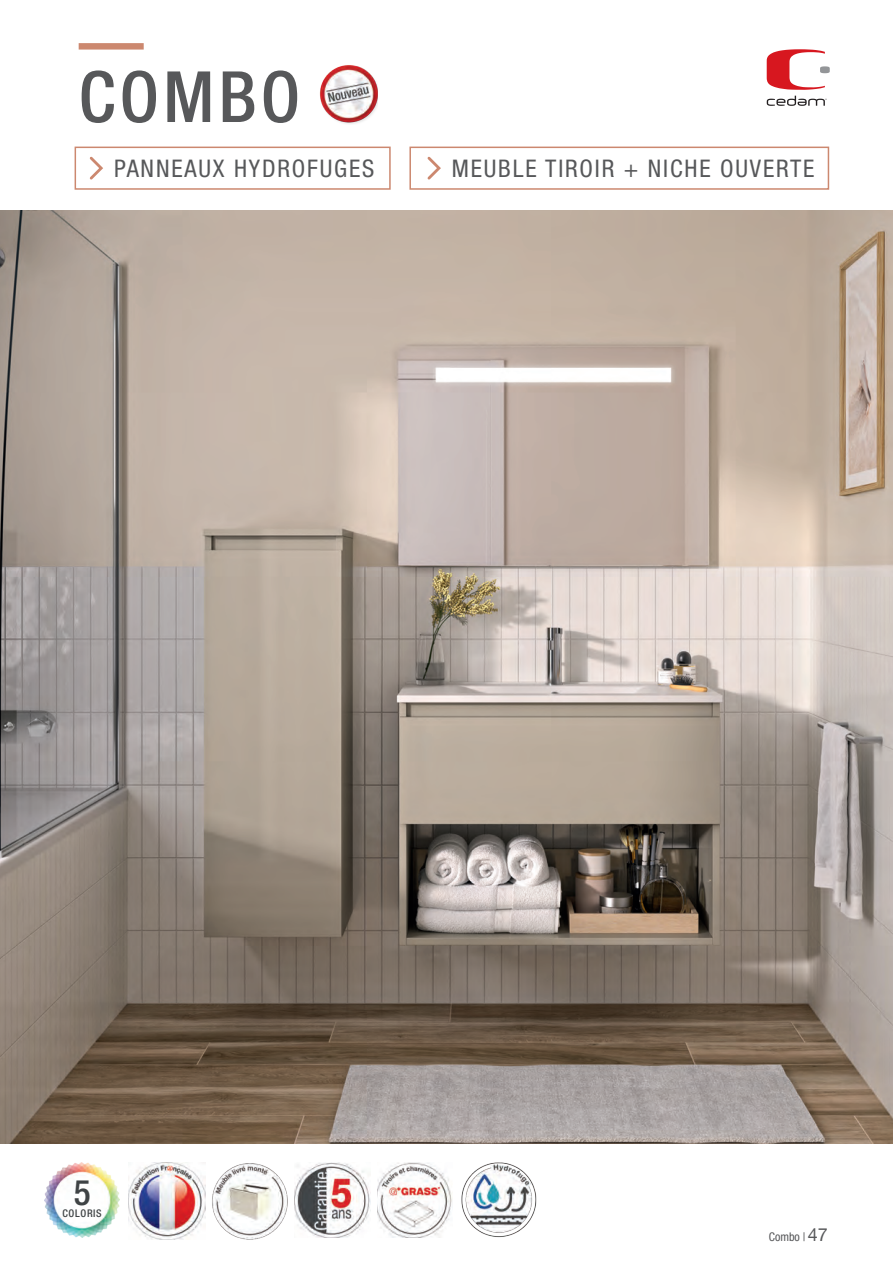
<style>
.page{position:relative;width:893px;height:1263px;background:#fff}
.page>*{position:absolute;margin:0;border:0;box-sizing:border-box;transform-origin:0 0}
.t1{font:500 condensed 70.8px "Helvetica Neue LT Std";letter-spacing:.06em;color:#57585a}
.t2{font:500 condensed 35.25px "Helvetica Neue LT Std";color:#3f4345}
.t3{font:condensed 24.3px "Helvetica Neue LT Std";letter-spacing:.075em;color:#57585a}
.t4{font:condensed 12px "Helvetica Neue LT Std";color:#57585a}
.t5{font:500 condensed 10.65px "Helvetica Neue LT Std";letter-spacing:.06em;color:#3f4345}
.s1{font-stretch:normal;font-size:18px}
</style>
<div class="page">
<div style="left:79px;top:43px;width:65px;height:7px;background:#cc886f"></div>
<svg style="left:767px;top:49px;width:63px;height:41px"></svg>
<svg style="left:767px;top:96px;width:60px;height:10px"></svg>
<img style="left:0;top:210px;width:893px;height:934px">
<div style="left:75px;top:147px;width:316px;height:43px;border:2px solid #cc886f"></div>
<svg style="left:89px;top:156px;width:14px;height:24px"></svg>
<svg style="left:427px;top:156px;width:14px;height:24px"></svg>
<div style="left:409px;top:147px;width:420px;height:43px;border:2px solid #cc886f"></div>
<img style="left:319px;top:65px;width:59px;height:59px">
<img style="left:128px;top:1162px;width:78px;height:77px">
<img style="left:212px;top:1163px;width:76px;height:77px">
<img style="left:295px;top:1162px;width:75px;height:75px">
<img style="left:377px;top:1162px;width:75px;height:75px">
<img style="left:461px;top:1162px;width:76px;height:76px">
<img style="left:45px;top:1162px;width:75px;height:75px">
<h1 class="t1" style="left:79px;top:55px;width:223px">COMBO</h1>
<p class="t3" style="left:114px;top:154px;width:262px">PANNEAUX HYDROFUGES</p>
<p class="t3" style="left:452px;top:154px;width:364px">MEUBLE TIROIR + NICHE OUVERTE</p>
<h2 class="t2" style="left:74px;top:1171px;width:18px">5</h2>
<p class="t5" style="left:63px;top:1207px;width:41px">COLORIS</p>
<p class="t4" style="left:769px;top:1230px;width:61px">Combo | <span class="s1">47</span></p>
</div>
